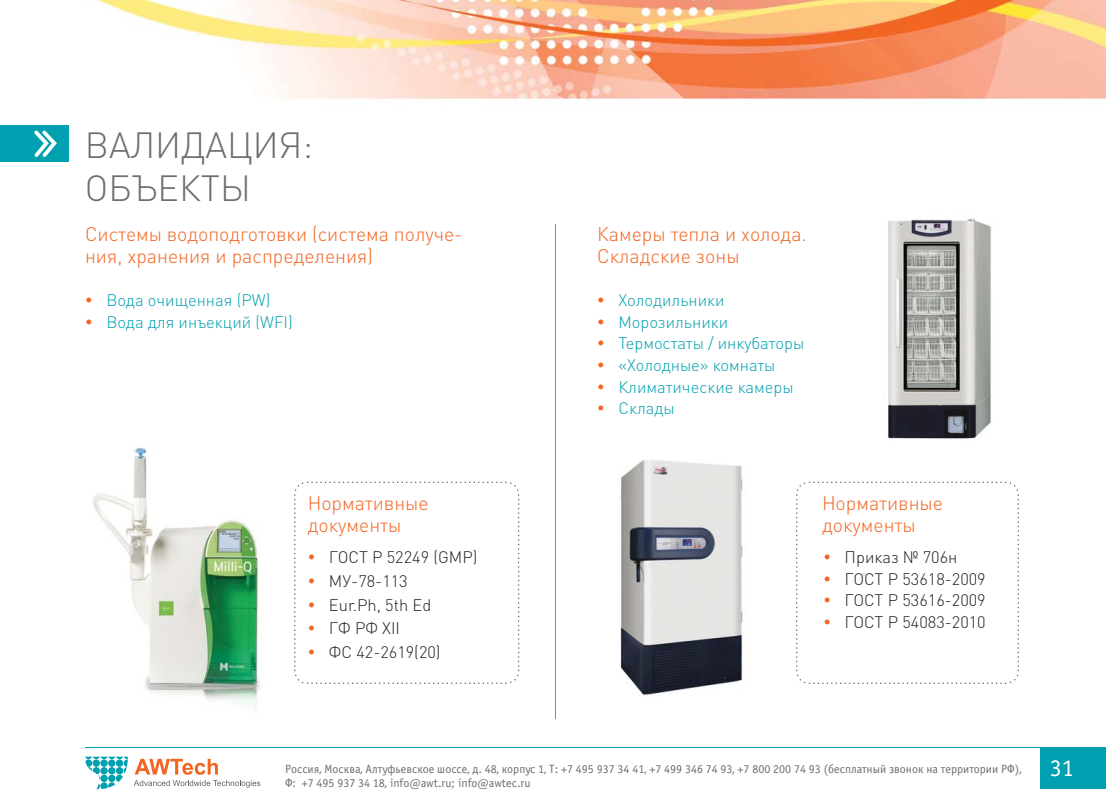
<style>
.page{position:relative;width:1106px;height:809px;background:#fff}
.page>*{position:absolute;margin:0;border:0;box-sizing:border-box;transform-origin:0 0}
.t1{font:300 36px/43.2px "DIN Cyr";color:#6c6e70}
.t2{font:24px "Officina Sans C";color:#fff}
.t3{font:300 19.5px/22.5px "DIN Cyr";color:#f26522}
.t4{font:300 16.5px/21.6px "DIN Cyr";color:#00a0b0}
.t5{font:300 16.5px/23.7px "DIN Cyr";color:#231f20}
.t6{font:12px/14.4px "Officina Sans C";color:#6c6e70}
</style>
<div class="page">
<img style="left:85px;top:1px;width:1021px;height:789px">
<div style="left:1040px;top:746px;width:66px;height:42px;background:#00a0b0"></div>
<svg style="left:85px;top:756px;width:43px;height:33px"></svg>
<svg style="left:135px;top:758px;width:83px;height:16px"></svg>
<svg style="left:134px;top:780px;width:126px;height:7px"></svg>
<hr style="left:85px;top:746px;width:955px;height:1px;background:#00a0b0">
<svg style="left:294px;top:481px;width:225px;height:203px"></svg>
<svg style="left:796px;top:481px;width:223px;height:203px"></svg>
<hr style="left:555px;top:225px;width:1px;height:493px;background:#f26522">
<img style="left:883px;top:215px;width:111px;height:230px">
<img style="left:609px;top:459px;width:142px;height:238px">
<img style="left:87px;top:442px;width:180px;height:276px">
<div style="left:0;top:125px;width:69px;height:37px;background:#00a0b0"></div>
<svg style="left:34px;top:130px;width:23px;height:27px"></svg>
<svg style="left:86px;top:297px;width:5px;height:5px"></svg>
<svg style="left:86px;top:319px;width:5px;height:5px"></svg>
<svg style="left:598px;top:297px;width:5px;height:5px"></svg>
<svg style="left:598px;top:319px;width:5px;height:5px"></svg>
<svg style="left:598px;top:341px;width:5px;height:5px"></svg>
<svg style="left:598px;top:362px;width:5px;height:5px"></svg>
<svg style="left:598px;top:384px;width:5px;height:5px"></svg>
<svg style="left:598px;top:406px;width:5px;height:4px"></svg>
<svg style="left:309px;top:554px;width:5px;height:5px"></svg>
<svg style="left:309px;top:578px;width:5px;height:5px"></svg>
<svg style="left:309px;top:602px;width:5px;height:5px"></svg>
<svg style="left:309px;top:626px;width:5px;height:4px"></svg>
<svg style="left:309px;top:649px;width:5px;height:5px"></svg>
<svg style="left:824px;top:554px;width:5px;height:5px"></svg>
<svg style="left:824px;top:576px;width:5px;height:5px"></svg>
<svg style="left:824px;top:598px;width:5px;height:4px"></svg>
<svg style="left:824px;top:619px;width:5px;height:5px"></svg>
<h1 class="t1" style="left:85px;top:127px;width:230px">ВАЛИДАЦИЯ:<br>ОБЪЕКТЫ</h1>
<h3 class="t3" style="left:85px;top:224px;width:379px">Системы водоподготовки (система получе&shy;ния, хранения и распределения)</h3>
<h3 class="t4" style="left:106px;top:291px;width:188px">Вода очищенная (PW)<br>Вода для инъекций (WFI)</h3>
<h3 class="t3" style="left:597px;top:224px;width:211px">Камеры тепла и холода.<br>Складские зоны</h3>
<h3 class="t4" style="left:618px;top:291px;width:187px">Холодильники<br>Морозильники<br>Термостаты / инкубаторы «Холодные» комнаты<br>Климатические камеры<br>Склады</h3>
<h3 class="t3" style="left:308px;top:493px;width:122px">Нормативные документы</h3>
<h3 class="t3" style="left:822px;top:493px;width:122px">Нормативные документы</h3>
<h3 class="t5" style="left:329px;top:547px;width:150px">ГОСТ Р 52249 (GMP)<br>МУ-78-113<br>Eur.Ph, 5th Ed<br>ГФ РФ XII<br>ФС 42-2619(20)</h3>
<h3 class="t5" style="left:844px;top:548px;width:143px;line-height:21.6px">Приказ № 706н<br>ГОСТ Р 53618-2009<br>ГОСТ Р 53616-2009<br>ГОСТ Р 54083-2010</h3>
<p class="t6" style="left:285px;top:762px;width:738px">Россия, Москва, Алтуфьевское шоссе, д. 48, корпус 1, Т: +7 495 937 34 41, +7 499 346 74 93, +7 800 200 74 93 (бесплатный звонок на территории РФ),<br>Ф: +7 495 937 34 18, info@awt.ru; info@awtec.ru</p>
<h2 class="t2" style="left:1049px;top:758px;width:25px">31</h2>
</div>
